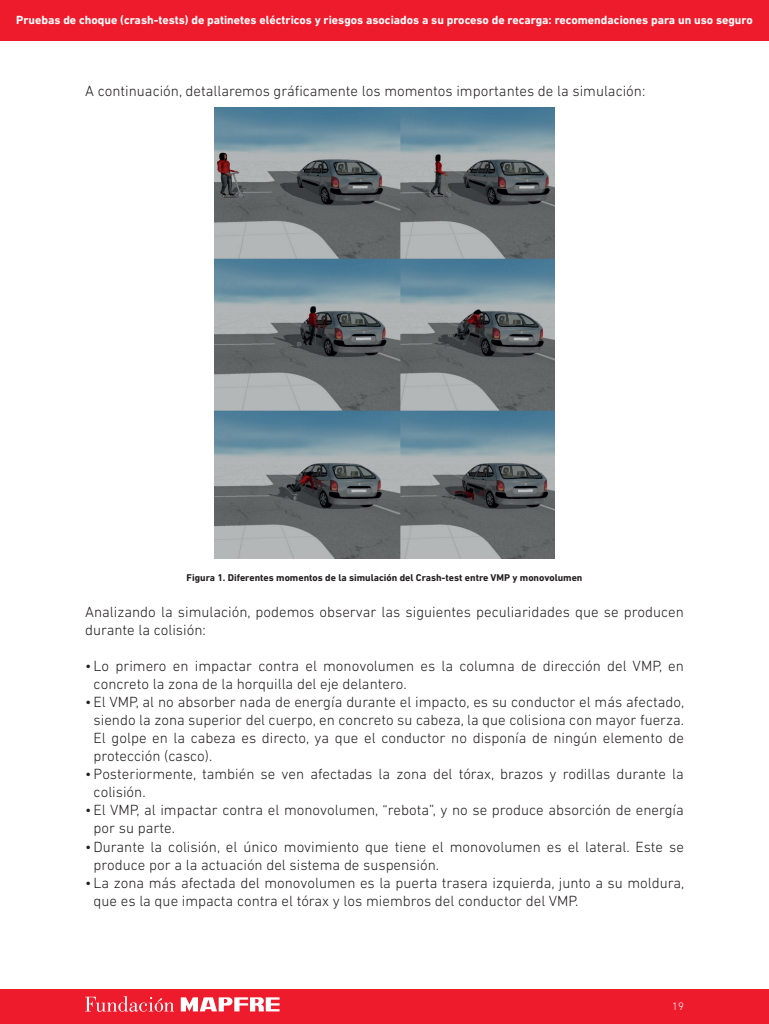
<style>
.page{position:relative;width:769px;height:1024px;background:#fff}
.page>*{position:absolute;margin:0;border:0;box-sizing:border-box;transform-origin:0 0}
.graficas{font:300 15px/18px "DIN Next LT Pro";color:#231f20}
.t1{font:700 12px "DIN Next LT Pro";color:#fff}
.t2{font:300 11px "DIN Next LT Pro";color:#fff}
.figura{font:700 10px "DIN Next LT Pro";color:#231f20}
</style>
<div class="page">
<div style="left:0;top:988px;width:768px;height:35px;background:#ee1b2c"></div>
<div style="left:0;top:0;width:768px;height:41px;background:#ee1b2c"></div>
<svg style="left:181px;top:997px;width:98px;height:14px"></svg>
<svg style="left:85px;top:996px;width:89px;height:15px"></svg>
<img style="left:214px;top:107px;width:340px;height:451px">
<p class="t1" style="left:16px;top:13px;width:737px">Pruebas de choque (crash-tests) de patinetes eléctricos y riesgos asociados a su proceso de recarga: recomendaciones para un uso seguro</p>
<p class="graficas" style="left:85px;top:82px;width:561px">A continuación, detallaremos gráficamente los momentos importantes de la simulación:</p>
<p class="figura" style="left:186px;top:572px;width:397px">Figura 1. Diferentes momentos de la simulación del Crash-test entre VMP y monovolumen</p>
<p class="graficas" style="left:85px;top:603px;width:600px">Analizando la simulación, podemos observar las siguientes peculiaridades que se producen durante la colisión:</p>
<p class="graficas" style="left:94px;top:657px;width:591px;text-indent:-9px">• Lo primero en impactar contra el monovolumen es la columna de dirección del VMP, en concreto la zona de la horquilla del eje delantero.</p>
<p class="graficas" style="left:94px;top:693px;width:591px;text-align:justify;text-indent:-9px">• El VMP, al no absorber nada de energía durante el impacto, es su conductor el más afectado, siendo la zona superior del cuerpo, en concreto su cabeza, la que colisiona con mayor fuerza.<br>El golpe en la cabeza es directo, ya que el conductor no disponía de ningún elemento de protección (casco).</p>
<p class="graficas" style="left:94px;top:765px;width:591px;text-indent:-9px">•Posteriormente, también se ven afectadas la zona del tórax, brazos y rodillas durante la colisión.</p>
<p class="graficas" style="left:94px;top:801px;width:591px;text-indent:-9px">• El VMP, al impactar contra el monovolumen, “rebota”, y no se produce absorción de energía por su parte.</p>
<p class="graficas" style="left:94px;top:837px;width:591px;text-indent:-9px">•Durante la colisión, el único movimiento que tiene el monovolumen es el lateral. Este se produce por a la actuación del sistema de suspensión.</p>
<p class="graficas" style="left:94px;top:873px;width:592px;text-indent:-9px">• La zona más afectada del monovolumen es la puerta trasera izquierda, junto a su moldura, que es la que impacta contra el tórax y los miembros del conductor del VMP.</p>
<p class="t2" style="left:671px;top:999px;width:13px">19</p>
</div>
